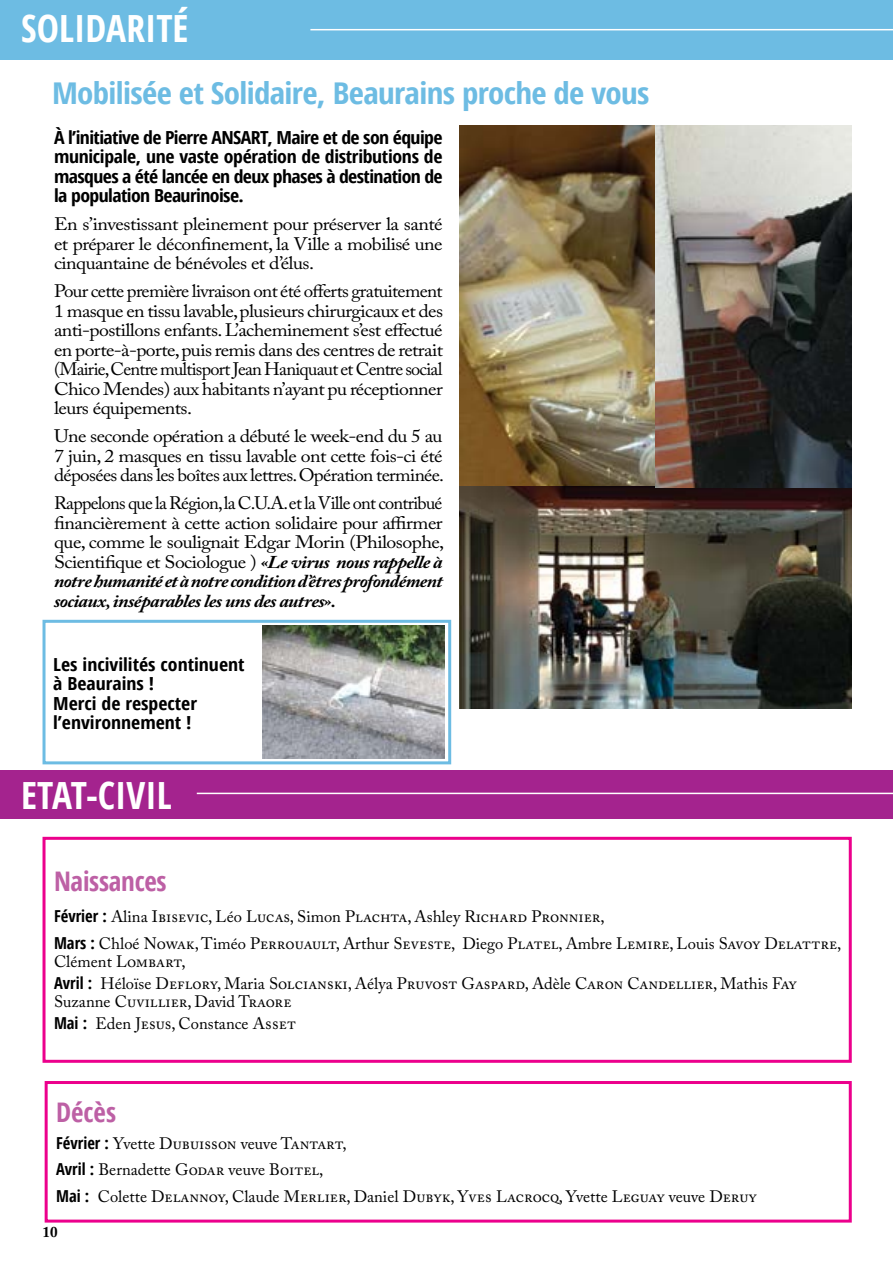
<style>
.page{position:relative;width:893px;height:1263px;background:#fff}
.page>*{position:absolute;margin:0;border:0;box-sizing:border-box;transform-origin:0 0}
.t1{font:700 37.5px "Open Sans Condensed";color:#fff}
.t2{font:700 30px "Open Sans Condensed";letter-spacing:-.02em;color:#6dbce3;scale:1.1 1}
.t3{font:700 27px "Open Sans Condensed";letter-spacing:-.01em;color:#bd60a5}
.t4{font:18px/19.5px "Adobe Caslon Pro";letter-spacing:-.03em;color:#000;text-align:justify;scale:1.06 1}
.t5{font:18px/19.5px "Adobe Caslon Pro";letter-spacing:-.03em;color:#000;text-align:justify}
.t6{font:18px/19.5px "Adobe Caslon Pro";letter-spacing:-.03em;color:#000;text-align:justify;scale:1.1 1}
.t7{font:700 18px/19.5px "Open Sans Condensed";color:#000;text-align:justify;scale:1.1 1}
.t8{font:16.5px/26.5px "Adobe Caslon Pro";color:#000}
.t9{font:700 15px "Adobe Caslon Pro";color:#000}
.s1{font-weight:700;font-style:italic}
.s2{font-family:"Open Sans Condensed";font-weight:700}
</style>
<div class="page">
<div style="left:0;top:0;width:893px;height:60px;background:#6dbce3"></div>
<hr style="left:310px;top:29px;width:583px;height:1px;background:#fff">
<div style="left:0;top:770px;width:893px;height:49px;background:#a4238e"></div>
<hr style="left:197px;top:793px;width:696px;height:1px;background:#fff">
<div style="left:43px;top:837px;width:809px;height:226px;border:3px solid #ec008c"></div>
<div style="left:45px;top:1081px;width:807px;height:141px;border:3px solid #ec008c"></div>
<img style="left:459px;top:126px;width:393px;height:582px">
<div style="left:43px;top:620px;width:408px;height:144px;border:3px solid #6dbce3"></div>
<img style="left:262px;top:625px;width:183px;height:133px">
<h1 class="t1" style="left:21px;top:2px;width:169px">Solidarité</h1>
<h2 class="t2" style="left:52px;top:72px;width:545px">Mobilisée et Solidaire, Beaurains proche de vous</h2>
<p class="t7" style="left:54px;top:127px;width:355px">À l’initiative de Pierre ANSART, Maire et de son équipe municipale, une vaste opération de distributions de masques a été lancée en deux phases à destination de la population Beaurinoise.</p>
<p class="t6" style="left:54px;top:214px;width:355px">En s’investissant pleinement pour préserver la santé et préparer le déconfinement, la Ville a mobilisé une cinquantaine de bénévoles et d’élus.</p>
<p class="t4" style="left:54px;top:281px;width:368px">Pour cette première livraison ont été offerts gratuitement 1 masque en tissu lavable, plusieurs chirurgicaux et des anti-postillons enfants. L’acheminement s’est effectué en porte-à-porte, puis remis dans des centres de retrait (Mairie,Centre multisport Jean Haniquaut et Centre social Chico Mendes) aux habitants n’ayant pu réceptionner leurs équipements.</p>
<p class="t6" style="left:54px;top:426px;width:356px">Une seconde opération a débuté le week-end du 5 au 7 juin, 2 masques en tissu lavable ont cette fois-ci été déposées dans les boîtes aux lettres. Opération terminée.</p>
<p class="t5" style="left:54px;top:493px;width:392px">Rappelons que la Région,la C.U.A.et la Ville ont contribué financièrement à cette action solidaire pour affirmer que, comme le soulignait Edgar Morin (Philosophe, Scientifique et Sociologue ) <span class="s1">«Le virus nous rappelle à notre humanité et à notre condition d’êtres profondément sociaux, inséparables les uns des autres».</span></p>
<p class="t7" style="left:53px;top:654px;width:176px;text-align:left">Les incivilités continuent à Beaurains !<br>Merci de respecter l’environnement !</p>
<h1 class="t1" style="left:21px;top:769px;width:152px">Etat-Civil</h1>
<h3 class="t3" style="left:54px;top:862px;width:114px">Naissances</h3>
<p class="t8" style="left:54px;top:903px;width:789px"><span class="s2">Février :</span> Alina Ibisevic, Léo Lucas, Simon Plachta, Ashley Richard Pronnier,<br><span class="s2">Mars :</span> Chloé Nowak, Timéo Perrouault, Arthur Seveste, Diego Platel, Ambre Lemire, Louis Savoy Delattre,</p>
<p class="t8" style="left:54px;top:950px;width:744px;line-height:22.2px">Clément Lombart,<br><span class="s2">Avril :</span> Héloïse Deflory, Maria Solcianski, Aélya Pruvost Gaspard, Adèle Caron Candellier, Mathis Fay</p>
<p class="t8" style="left:54px;top:990px;width:244px;line-height:22.2px">Suzanne Cuvillier, David Traore<br><span class="s2">Mai :</span> Eden Jesus, Constance asset</p>
<h3 class="t3" style="left:56px;top:1094px;width:62px">Décès</h3>
<p class="t8" style="left:56px;top:1130px;width:702px"><span class="s2">Février :</span> Yvette Dubuisson veuve Tantart,<br><span class="s2">Avril :</span> Bernadette Godar veuve Boitel,<br><span class="s2">Mai :</span> Colette Delannoy, Claude Merlier, Daniel Dubyk, Yves Lacrocq, Yvette Leguay veuve Deruy</p>
<p class="t9" style="left:43px;top:1223px;width:16px">10</p>
</div>
